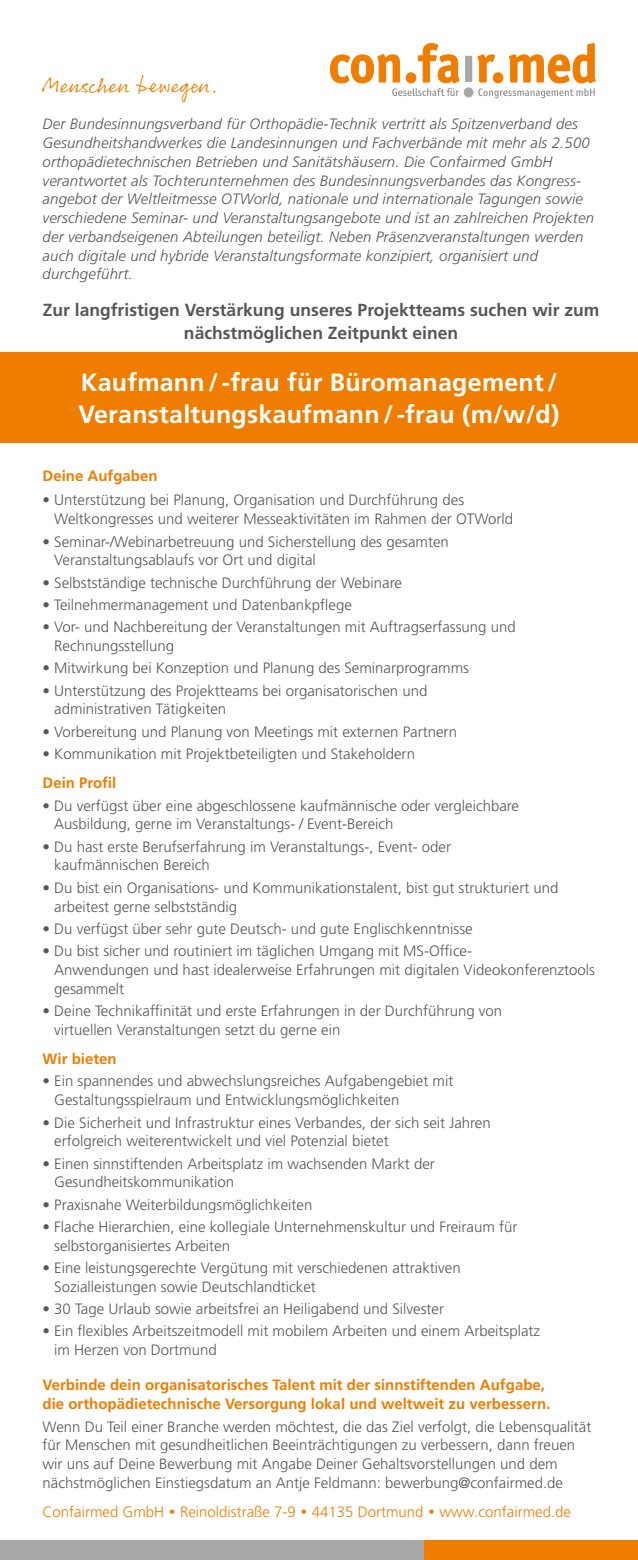
<style>
.page{position:relative;width:638px;height:1560px;background:#fff}
.page>*{position:absolute;margin:0;border:0;box-sizing:border-box;transform-origin:0 0}
.t1{font:700 25px/32.5px "Frutiger LT Pro";letter-spacing:.01em;color:#fff}
.t2{font:22.75px "Rollerscript Smooth";letter-spacing:-.01em;color:#ef7d00}
.t3{font:700 17.5px/22.5px "Frutiger LT Pro";color:#575756;text-align:center}
.t4{font:300 15px/18.8px "Frutiger LT Pro";color:#575756}
.t5{font:italic 300 15px/18.8px "Frutiger LT Pro";letter-spacing:.01em;color:#575756}
.t6{font:700 15px/18.8px "Frutiger LT Pro";color:#ef7d00}
.t7{font:300 15px "Frutiger LT Pro";color:#ef7d00}
.s1{font-family:"Stone Sans ITC Std";font-weight:500}
</style>
<div class="page">
<div style="left:0;top:352px;width:638px;height:91px;background:#ef7d00"></div>
<div style="left:417px;top:1539px;width:221px;height:20px;background:#ef7d00"></div>
<div style="left:0;top:1539px;width:423px;height:20px;background:#a8a8a7"></div>
<svg style="left:478px;top:43px;width:117px;height:55px"></svg>
<svg style="left:330px;top:43px;width:129px;height:53px"></svg>
<div style="left:465px;top:56px;width:7px;height:26px;background:#a8a8a7"></div>
<div style="left:464px;top:87px;width:9px;height:10px;background:#a8a8a7;border-radius:50%"></div>
<h2 class="t2" style="left:43px;top:71px;width:178px">Menschen bewegen.</h2>
<p class="t5" style="left:43px;top:115px;width:553px">Der Bundesinnungsverband für Orthopädie-Technik vertritt als Spitzenverband des Gesundheitshandwerkes die Landesinnungen und Fachverbände mit mehr als 2.500 orthopädietechnischen Betrieben und Sanitätshäusern. Die Confairmed GmbH verantwortet als Tochterunternehmen des Bundesinnungsverbandes das Kongress&shy;angebot der Weltleitmesse OTWorld, nationale und internationale Tagungen sowie verschiedene Seminar- und Veranstaltungsangebote und ist an zahlreichen Projekten der verbandseigenen Abteilungen beteiligt. Neben Präsenzveranstaltungen werden auch digitale und hybride Veranstaltungsformate konzipiert, organisiert und durchgeführt.</p>
<p class="t3" style="left:43px;top:299px;width:558px">Zur langfristigen Verstärkung unseres Projektteams suchen wir zum nächstmöglichen Zeitpunkt einen</p>
<h1 class="t1" style="left:78px;top:366px;width:482px">Kaufmann/-frau für Büromanagement/<br>Veranstaltungskaufmann/-frau (m/w/d)</h1>
<p class="t6" style="left:43px;top:466px;width:117px">Deine Aufgaben</p>
<p class="t4" style="left:54px;top:491px;width:460px;text-indent:-12px">• Unterstützung bei Planung, Organisation und Durchführung des<br>Weltkongresses und weiterer Messeaktivitäten im Rahmen der OTWorld</p>
<p class="t4" style="left:54px;top:532px;width:396px;text-indent:-12px">• Seminar-/Webinarbetreuung und Sicherstellung des gesamten<br>Veranstaltungsablaufs vor Ort und digital</p>
<p class="t4" style="left:43px;top:573px;width:361px">• Selbstständige technische Durchführung der Webinare</p>
<p class="t4" style="left:43px;top:595px;width:311px">• Teilnehmermanagement und Datenbankpflege</p>
<p class="t4" style="left:54px;top:617px;width:463px;text-indent:-12px">• Vor- und Nachbereitung der Veranstaltungen mit Auftragserfassung und<br>Rechnungsstellung</p>
<p class="t4" style="left:43px;top:658px;width:428px">• Mitwirkung bei Konzeption und Planung des Seminarprogramms</p>
<p class="t4" style="left:54px;top:681px;width:375px;text-indent:-12px">• Unterstützung des Projektteams bei organisatorischen und administrativen Tätigkeiten</p>
<p class="t4" style="left:43px;top:722px;width:416px">• Vorbereitung und Planung von Meetings mit externen Partnern</p>
<p class="t4" style="left:43px;top:744px;width:374px">• Kommunikation mit Projektbeteiligten und Stakeholdern</p>
<p class="t6" style="left:43px;top:773px;width:75px">Dein Profil</p>
<p class="t4" style="left:54px;top:796px;width:466px;text-indent:-12px">• Du verfügst über eine abgeschlossene kaufmännische oder vergleichbare<br>Ausbildung, gerne im Veranstaltungs- / Event-Bereich</p>
<p class="t4" style="left:54px;top:837px;width:398px;text-indent:-12px">• Du hast erste Berufserfahrung im Veranstaltungs-, Event- oder kaufmännischen Bereich</p>
<p class="t4" style="left:54px;top:878px;width:506px;text-indent:-12px">• Du bist ein Organisations- und Kommunikationstalent, bist gut strukturiert und arbeitest gerne selbstständig</p>
<p class="t4" style="left:43px;top:919px;width:432px">• Du verfügst über sehr gute Deutsch- und gute Englischkenntnisse</p>
<p class="t4" style="left:54px;top:941px;width:542px;text-indent:-12px">• Du bist sicher und routiniert im täglichen Umgang mit MS-Office-<br>Anwendungen und hast idealerweise Erfahrungen mit digitalen Videokonferenztools gesammelt</p>
<p class="t4" style="left:54px;top:1001px;width:449px;text-indent:-12px">• Deine Technikaffinität und erste Erfahrungen in der Durchführung von virtuellen Veranstaltungen setzt du gerne ein</p>
<p class="t6" style="left:43px;top:1049px;width:76px">Wir bieten</p>
<p class="t4" style="left:54px;top:1071px;width:401px;text-indent:-12px">• Ein spannendes und abwechslungsreiches Aufgabengebiet mit<br>Gestaltungsspielraum und Entwicklungsmöglichkeiten</p>
<p class="t4" style="left:54px;top:1112px;width:438px;text-indent:-12px">• Die Sicherheit und Infrastruktur eines Verbandes, der sich seit Jahren erfolgreich weiterentwickelt und viel Potenzial bietet</p>
<p class="t4" style="left:54px;top:1153px;width:382px;text-indent:-12px">• Einen sinnstiftenden Arbeitsplatz im wachsenden Markt der<br>Gesundheitskommunikation</p>
<p class="t4" style="left:43px;top:1194px;width:271px">• Praxisnahe Weiterbildungsmöglichkeiten</p>
<p class="t4" style="left:54px;top:1217px;width:465px;text-indent:-12px">• Flache Hierarchien, eine kollegiale Unternehmenskultur und Freiraum für selbstorganisiertes Arbeiten</p>
<p class="t4" style="left:54px;top:1258px;width:408px;text-indent:-12px">• Eine leistungsgerechte Vergütung mit verschiedenen attraktiven<br>Sozialleistungen sowie Deutschlandticket</p>
<p class="t4" style="left:43px;top:1299px;width:403px">• 30 Tage Urlaub sowie arbeitsfrei an Heiligabend und Silvester</p>
<p class="t4" style="left:54px;top:1321px;width:487px;text-indent:-12px">• Ein flexibles Arbeitszeitmodell mit mobilem Arbeiten und einem Arbeitsplatz im Herzen von Dortmund</p>
<p class="t6" style="left:43px;top:1375px;width:509px">Verbinde dein organisatorisches Talent mit der sinnstiftenden Aufgabe, die orthopädietechnische Versorgung lokal und weltweit zu verbessern.</p>
<p class="t4" style="left:43px;top:1416px;width:550px">Wenn Du Teil einer Branche werden möchtest, die das Ziel verfolgt, die Lebensqualität für Menschen mit gesundheitlichen Beeinträchtigungen zu verbessern, dann freuen wir uns auf Deine Bewerbung mit Angabe Deiner Gehaltsvorstellungen und dem nächstmöglichen Einstiegsdatum an Antje Feldmann: bewerbung@confairmed.de</p>
<p class="t7" style="left:43px;top:1502px;width:530px">Confairmed GmbH <span class="s1">•</span> Reinoldistraße 7-9 <span class="s1">•</span> 44135 Dortmund <span class="s1">•</span> www.confairmed.de</p>
</div>
